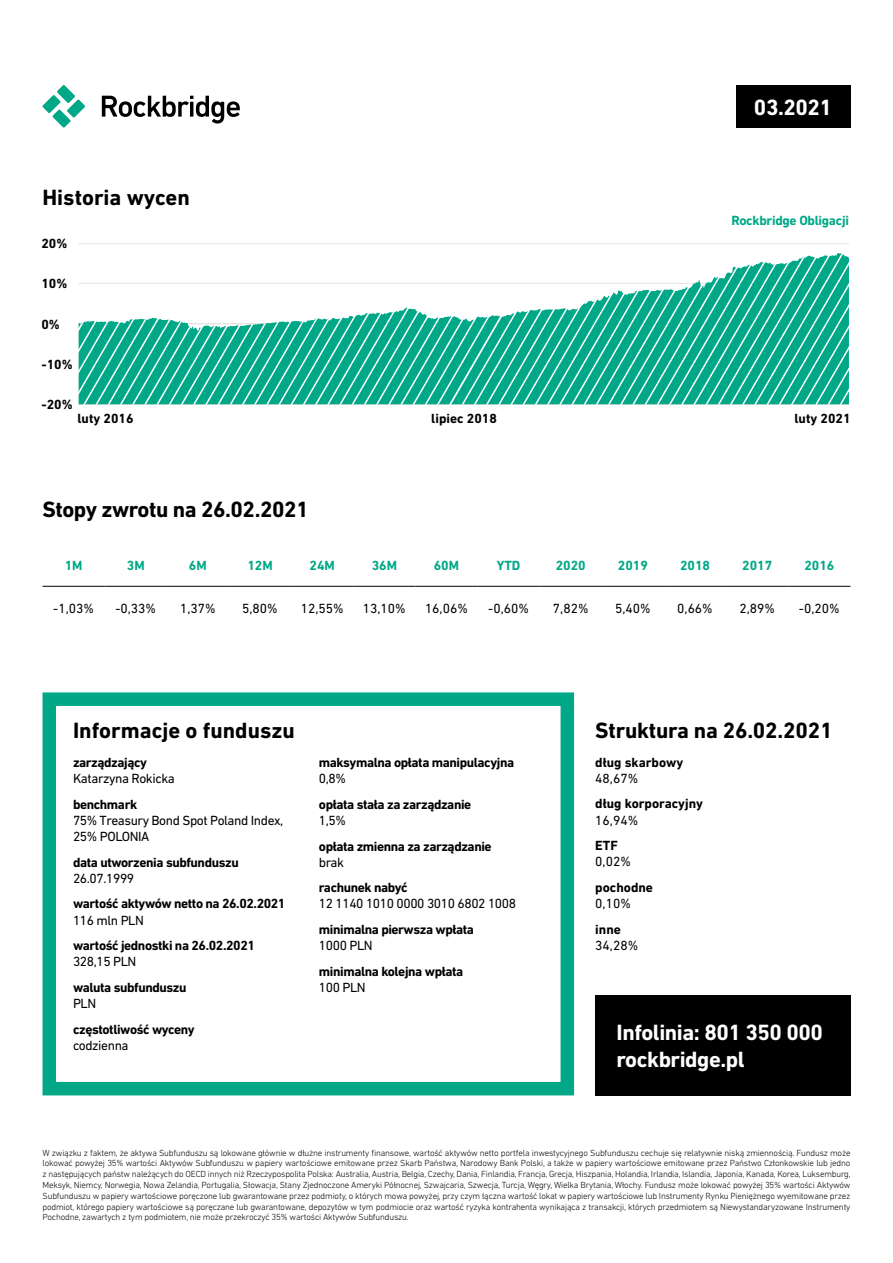
<style>
.page{position:relative;width:893px;height:1263px;background:#fff}
.page>*{position:absolute;margin:0;border:0;box-sizing:border-box;transform-origin:0 0}
.t1{font:700 22.5px "DIN Next LT Pro";letter-spacing:-.01em;color:#000}
.t2{font:700 22.5px/27px "DIN Next LT Pro";letter-spacing:-.02em;color:#fff}
.t3{font:700 13.5px "DIN Next LT Pro";letter-spacing:-.03em;color:#000}
.t4{font:13.5px/16.2px "DIN Next LT Pro";letter-spacing:-.03em;color:#000}
.t5{font:700 13.5px "DIN Next LT Pro";color:#000}
.t6{font:700 13.5px "DIN Next LT Pro";color:#00a887}
.t7{font:700 13.5px "DIN Next LT Pro";letter-spacing:-.02em;color:#00a887}
.t8{font:300 9px/10.8px "DIN Next LT Pro";letter-spacing:-.02em;color:#000;text-align:justify}
</style>
<div class="page">
<div style="left:595px;top:995px;width:255px;height:100px;background:#000"></div>
<svg style="left:42px;top:85px;width:43px;height:43px"></svg>
<svg style="left:102px;top:96px;width:138px;height:28px"></svg>
<div style="left:736px;top:85px;width:114px;height:43px;background:#000"></div>
<div style="left:43px;top:692px;width:531px;height:403px;border:14px solid #00a887"></div>
<hr style="left:78px;top:404px;width:771px;height:1px;background:#e3e3e3">
<hr style="left:78px;top:364px;width:771px;height:1px;background:#e3e3e3">
<hr style="left:78px;top:323px;width:771px;height:1px;background:#e3e3e3">
<hr style="left:78px;top:283px;width:771px;height:1px;background:#e3e3e3">
<hr style="left:78px;top:243px;width:771px;height:1px;background:#e3e3e3">
<svg style="left:79px;top:253px;width:770px;height:151px;fill:#07aa8a"></svg>
<hr style="left:43px;top:586px;width:62px;height:1px;background:#000">
<hr style="left:105px;top:586px;width:62px;height:1px;background:#000">
<hr style="left:167px;top:586px;width:62px;height:1px;background:#000">
<hr style="left:229px;top:586px;width:62px;height:1px;background:#000">
<hr style="left:291px;top:586px;width:62px;height:1px;background:#000">
<hr style="left:353px;top:586px;width:62px;height:1px;background:#000">
<hr style="left:415px;top:586px;width:63px;height:1px;background:#000">
<hr style="left:478px;top:586px;width:62px;height:1px;background:#000">
<hr style="left:540px;top:586px;width:62px;height:1px;background:#000">
<hr style="left:602px;top:586px;width:62px;height:1px;background:#000">
<hr style="left:664px;top:586px;width:62px;height:1px;background:#000">
<hr style="left:726px;top:586px;width:62px;height:1px;background:#000">
<hr style="left:788px;top:586px;width:62px;height:1px;background:#000">
<h1 class="t1" style="left:43px;top:185px;width:149px">Historia wycen</h1>
<h2 class="t3" style="left:41px;top:235px;width:28px">20%</h2>
<h2 class="t3" style="left:41px;top:276px;width:28px">10%</h2>
<h2 class="t3" style="left:41px;top:316px;width:20px">0%</h2>
<h2 class="t3" style="left:41px;top:356px;width:33px">-10%</h2>
<h2 class="t3" style="left:41px;top:397px;width:33px">-20%</h2>
<h1 class="t2" style="left:754px;top:94px;width:80px">03.2021</h1>
<h2 class="t7" style="left:731px;top:213px;width:119px">Rockbridge Obligacji</h2>
<h2 class="t5" style="left:78px;top:411px;width:57px">luty 2016</h2>
<h2 class="t5" style="left:431px;top:411px;width:67px">lipiec 2018</h2>
<h2 class="t5" style="left:795px;top:411px;width:57px">luty 2021</h2>
<h1 class="t1" style="left:43px;top:496px;width:268px">Stopy zwrotu na 26.02.2021</h1>
<h2 class="t6" style="left:65px;top:557px;width:19px">1M</h2>
<h2 class="t6" style="left:127px;top:557px;width:19px">3M</h2>
<h2 class="t6" style="left:189px;top:557px;width:19px">6M</h2>
<h2 class="t6" style="left:247px;top:557px;width:27px">12M</h2>
<h2 class="t6" style="left:309px;top:557px;width:27px">24M</h2>
<h2 class="t6" style="left:372px;top:557px;width:27px">36M</h2>
<h2 class="t6" style="left:434px;top:557px;width:27px">60M</h2>
<h2 class="t6" style="left:497px;top:557px;width:25px">YTD</h2>
<h2 class="t6" style="left:556px;top:557px;width:32px">2020</h2>
<h2 class="t6" style="left:618px;top:557px;width:32px">2019</h2>
<h2 class="t6" style="left:680px;top:557px;width:32px">2018</h2>
<h2 class="t6" style="left:742px;top:557px;width:32px">2017</h2>
<h2 class="t6" style="left:804px;top:557px;width:32px">2016</h2>
<h2 class="t4" style="left:53px;top:600px;width:42px">-1,03%</h2>
<h2 class="t4" style="left:115px;top:600px;width:42px">-0,33%</h2>
<h2 class="t4" style="left:180px;top:600px;width:37px">1,37%</h2>
<h2 class="t4" style="left:242px;top:600px;width:37px">5,80%</h2>
<h2 class="t4" style="left:301px;top:600px;width:44px">12,55%</h2>
<h2 class="t4" style="left:363px;top:600px;width:44px">13,10%</h2>
<h2 class="t4" style="left:425px;top:600px;width:44px">16,06%</h2>
<h2 class="t4" style="left:488px;top:600px;width:42px">-0,60%</h2>
<h2 class="t4" style="left:553px;top:600px;width:37px">7,82%</h2>
<h2 class="t4" style="left:615px;top:600px;width:37px">5,40%</h2>
<h2 class="t4" style="left:677px;top:600px;width:37px">0,66%</h2>
<h2 class="t4" style="left:739px;top:600px;width:37px">2,89%</h2>
<h2 class="t4" style="left:799px;top:600px;width:42px">-0,20%</h2>
<h1 class="t1" style="left:73px;top:718px;width:223px">Informacje o funduszu</h1>
<h2 class="t3" style="left:73px;top:755px;width:76px">zarządzający</h2>
<h2 class="t4" style="left:73px;top:770px;width:103px">Katarzyna Rokicka</h2>
<h2 class="t3" style="left:73px;top:796px;width:66px">benchmark</h2>
<h2 class="t4" style="left:73px;top:812px;width:212px">75% Treasury Bond Spot Poland Index,<br>25% POLONIA</h2>
<h2 class="t3" style="left:73px;top:854px;width:167px">data utworzenia subfunduszu</h2>
<h2 class="t4" style="left:73px;top:870px;width:63px">26.07.1999</h2>
<h2 class="t3" style="left:73px;top:896px;width:214px">wartość aktywów netto na 26.02.2021</h2>
<h2 class="t4" style="left:73px;top:912px;width:72px">116 mln PLN</h2>
<h2 class="t3" style="left:73px;top:938px;width:183px">wartość jednostki na 26.02.2021</h2>
<h2 class="t4" style="left:73px;top:953px;width:65px">328,15 PLN</h2>
<h2 class="t3" style="left:73px;top:979px;width:115px">waluta subfunduszu</h2>
<h2 class="t4" style="left:73px;top:995px;width:25px">PLN</h2>
<h2 class="t3" style="left:73px;top:1021px;width:123px">częstotliwość wyceny</h2>
<h2 class="t4" style="left:73px;top:1037px;width:57px">codzienna</h2>
<h2 class="t3" style="left:319px;top:755px;width:197px">maksymalna opłata manipulacyjna</h2>
<h2 class="t4" style="left:319px;top:770px;width:29px">0,8%</h2>
<h2 class="t3" style="left:319px;top:796px;width:154px">opłata stała za zarządzanie</h2>
<h2 class="t4" style="left:319px;top:812px;width:29px">1,5%</h2>
<h2 class="t3" style="left:319px;top:838px;width:174px">opłata zmienna za zarządzanie</h2>
<h2 class="t4" style="left:319px;top:854px;width:27px">brak</h2>
<h2 class="t3" style="left:319px;top:880px;width:90px">rachunek nabyć</h2>
<h2 class="t4" style="left:319px;top:895px;width:199px">12 1140 1010 0000 3010 6802 1008</h2>
<h2 class="t3" style="left:319px;top:921px;width:157px">minimalna pierwsza wpłata</h2>
<h2 class="t4" style="left:319px;top:937px;width:55px">1000 PLN</h2>
<h2 class="t3" style="left:319px;top:963px;width:146px">minimalna kolejna wpłata</h2>
<h2 class="t4" style="left:319px;top:979px;width:48px">100 PLN</h2>
<h1 class="t1" style="left:595px;top:718px;width:239px">Struktura na 26.02.2021</h1>
<h2 class="t5" style="left:595px;top:754px;width:89px">dług skarbowy</h2>
<h2 class="t4" style="left:595px;top:770px;width:44px">48,67%</h2>
<h2 class="t5" style="left:595px;top:796px;width:109px">dług korporacyjny</h2>
<h2 class="t4" style="left:595px;top:812px;width:44px">16,94%</h2>
<h2 class="t3" style="left:595px;top:838px;width:24px">ETF</h2>
<h2 class="t4" style="left:595px;top:853px;width:37px">0,02%</h2>
<h2 class="t5" style="left:595px;top:879px;width:59px">pochodne</h2>
<h2 class="t4" style="left:595px;top:895px;width:37px">0,10%</h2>
<h2 class="t3" style="left:595px;top:921px;width:27px">inne</h2>
<h2 class="t4" style="left:595px;top:937px;width:44px">34,28%</h2>
<h1 class="t2" style="left:617px;top:1019px;width:208px">Infolinia: 801 350 000 rockbridge.pl</h1>
<p class="t8" style="left:43px;top:1147px;width:810px">W związku z faktem, że aktywa Subfunduszu są lokowane głównie w dłużne instrumenty finansowe, wartość aktywów netto portfela inwestycyjnego Subfunduszu cechuje się relatywnie niską zmiennością. Fundusz może lokować powyżej 35% wartości Aktywów Subfunduszu w papiery wartościowe emitowane przez Skarb Państwa, Narodowy Bank Polski, a także w papiery wartościowe emitowane przez Państwo Członkowskie lub jedno z następujących państw należących do OECD innych niż Rzeczypospolita Polska: Australia, Austria, Belgia, Czechy, Dania, Finlandia, Francja, Grecja, Hiszpania, Holandia, Irlandia, Islandia, Japonia, Kanada, Korea, Luksemburg, Meksyk, Niemcy, Norwegia, Nowa Zelandia, Portugalia, Słowacja, Stany Zjednoczone Ameryki Północnej, Szwajcaria, Szwecja, Turcja, Węgry, Wielka Brytania, Włochy. Fundusz może lokować powyżej 35% wartości Aktywów Subfunduszu w papiery wartościowe poręczone lub gwarantowane przez podmioty, o których mowa powyżej, przy czym łączna wartość lokat w papiery wartościowe lub Instrumenty Rynku Pieniężnego wyemitowane przez podmiot, którego papiery wartościowe są poręczane lub gwarantowane, depozytów w tym podmiocie oraz wartość ryzyka kontrahenta wynikająca z transakcji, których przedmiotem są Niewystandaryzowane Instrumenty Pochodne, zawartych z tym podmiotem, nie może przekroczyć 35% wartości Aktywów Subfunduszu.</p>
</div>
